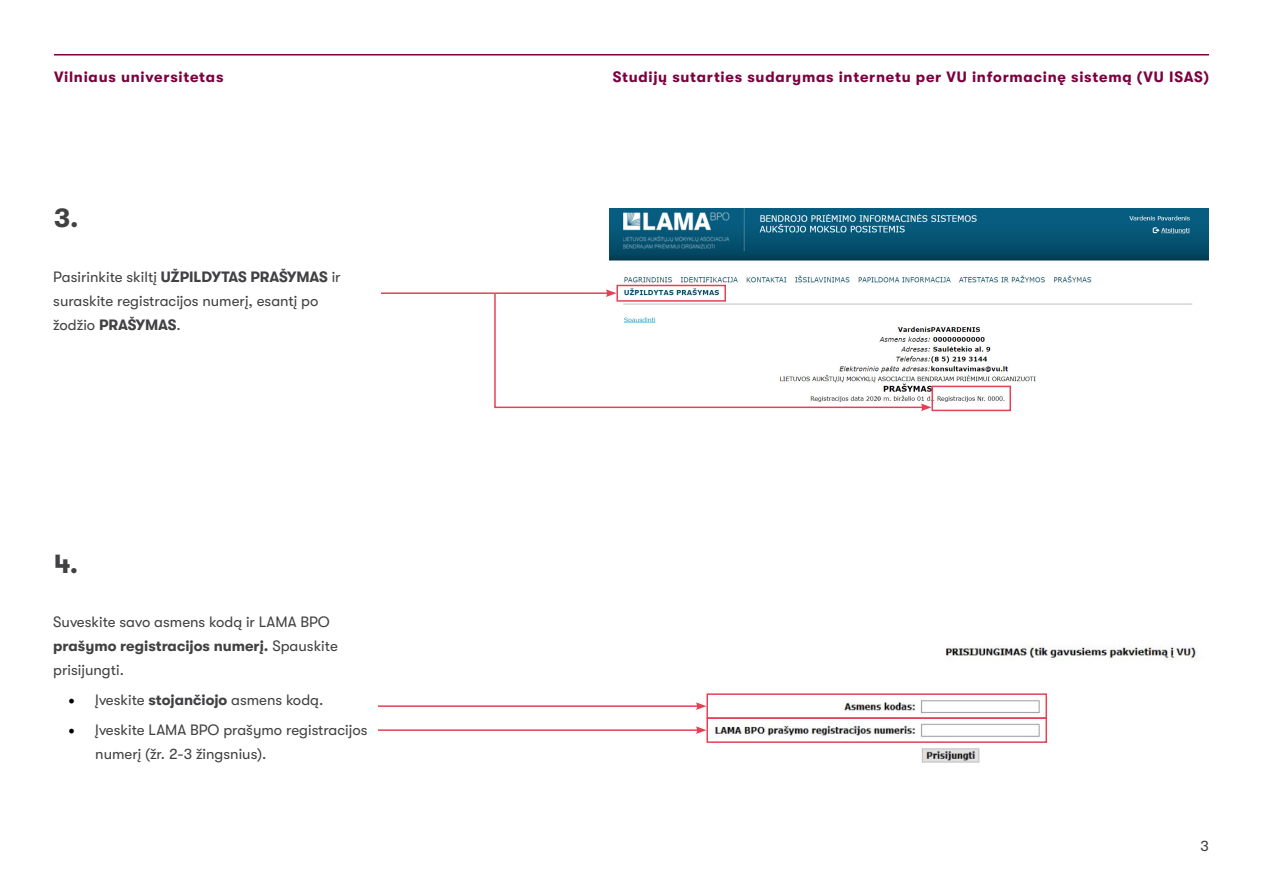
<style>
.page{position:relative;width:1263px;height:893px;background:#fff}
.page>*{position:absolute;margin:0;border:0;box-sizing:border-box;transform-origin:0 0}
.t1{font:700 27px "GT Walsheim";color:#414042}
.t2{font:15px/24px "GT Walsheim";color:#414042}
.t3{font:700 15px "GT Walsheim";letter-spacing:.05em;color:#7b003f}
.s1{font-weight:700}
.s2{font-family:"Minion Pro";font-size:18px;color:#000}
</style>
<div class="page">
<hr style="left:54px;top:54px;width:1155px;height:2px;background:#7b003f">
<img style="left:610px;top:209px;width:599px;height:203px">
<img style="left:711px;top:646px;width:487px;height:117px">
<div style="left:706px;top:717px;width:341px;height:26px;border:2px solid #e44157"></div>
<div style="left:706px;top:693px;width:341px;height:26px;border:2px solid #e44157"></div>
<hr style="left:378px;top:705px;width:320px;height:2px;background:#e44157">
<svg style="left:696px;top:702px;width:10px;height:8px"></svg>
<hr style="left:378px;top:729px;width:320px;height:2px;background:#e44157">
<svg style="left:696px;top:726px;width:10px;height:8px"></svg>
<div style="left:931px;top:386px;width:80px;height:25px;border:2px solid #e44157"></div>
<svg style="left:494px;top:292px;width:431px;height:117px"></svg>
<svg style="left:921px;top:403px;width:10px;height:8px"></svg>
<div style="left:616px;top:285px;width:110px;height:17px;border:2px solid #e44157"></div>
<hr style="left:381px;top:292px;width:227px;height:2px;background:#e44157">
<svg style="left:606px;top:289px;width:10px;height:8px"></svg>
<p class="t3" style="left:54px;top:68px;width:171px">Vilniaus universitetas</p>
<p class="t3" style="left:613px;top:68px;width:598px">Studijų sutarties sudarymas internetu per VU informacinę sistemą (VU ISAS)</p>
<h1 class="t1" style="left:54px;top:203px;width:26px">3.</h1>
<p class="t2" style="left:53px;top:265px;width:289px">Pasirinkite skiltį <span class="s1">UŽPILDYTAS PRAŠYMAS</span> ir suraskite registracijos numerį, esantį po žodžio <span class="s1">PRAŠYMAS</span>.</p>
<h1 class="t1" style="left:54px;top:548px;width:26px">4.</h1>
<p class="t2" style="left:53px;top:610px;width:286px">Suveskite savo asmens kodą ir LAMA BPO <span class="s1">prašymo registracijos numerį.</span> Spauskite prisijungti.</p>
<p class="t2" style="left:68px;top:688px;width:257px"><span class="s2">•</span> Įveskite <span class="s1">stojančiojo</span> asmens kodą.</p>
<p class="t2" style="left:95px;top:718px;width:274px;text-indent:-27px"><span class="s2">•</span> Įveskite LAMA BPO prašymo registracijos numerį (žr. 2-3 žingsnius).</p>
<p class="t2" style="left:1200px;top:833px;width:10px">3</p>
</div>
